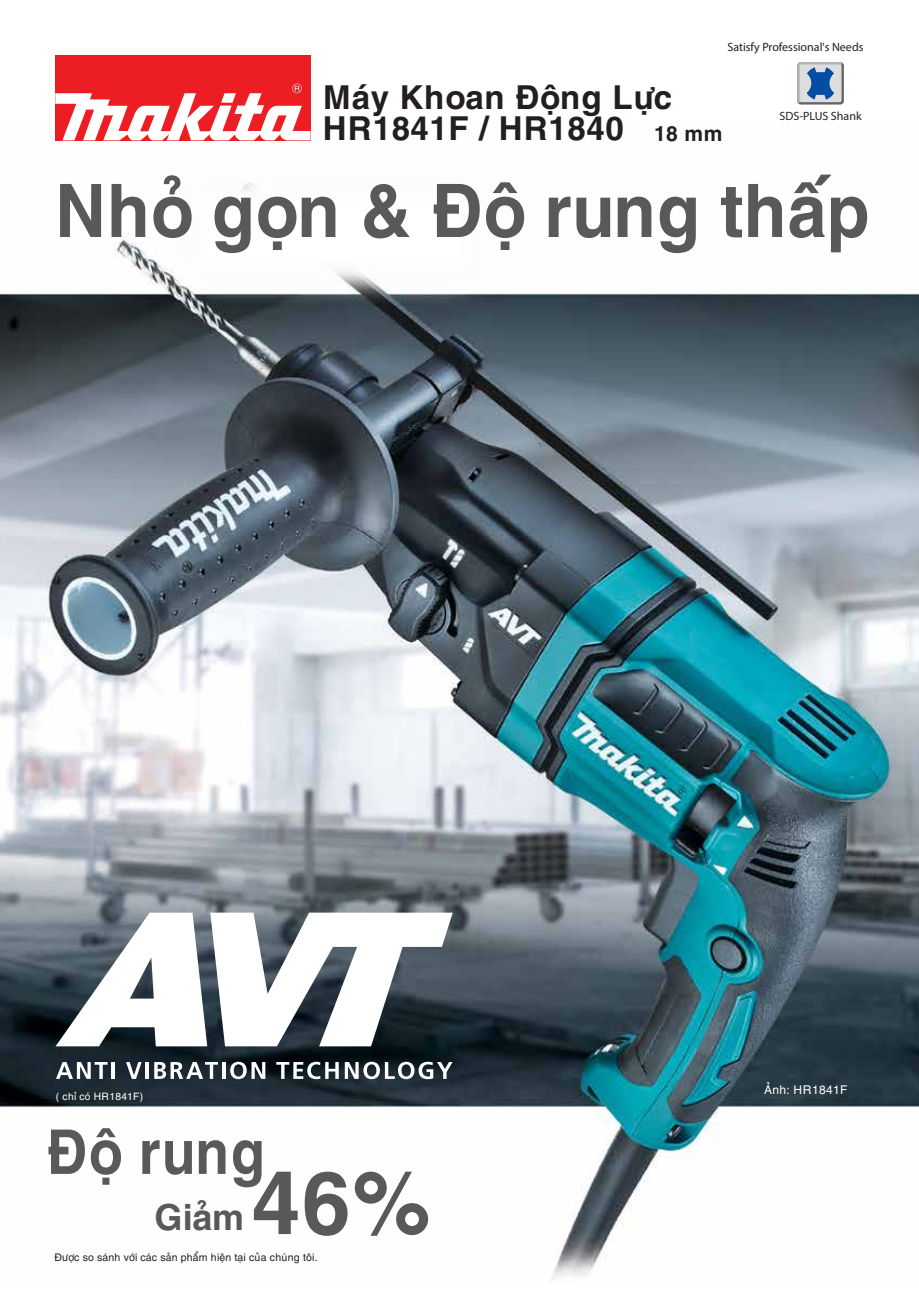
<style>
.page{position:relative;width:919px;height:1289px;background:#fff}
.page>*{position:absolute;margin:0;border:0;box-sizing:border-box;transform-origin:0 0}
.t1{font:700 87.9px "UTM Helve";color:#58595b}
.t2{font:700 73.8px "UTM Helve";letter-spacing:-.015em;color:#58595b;scale:.95 1}
.t3{font:700 61.65px "UTM Helve";color:#58595b;scale:.9 1}
.t4{font:700 35.85px "UTM Helve";color:#58595b}
.t5{font:700 33px "UTM Helve";color:#231f20}
.t6{font:12px "Myriad Pro";color:#231f20}
.t7{font:12px "UTM Helve";color:#fff}
.t8{font:10.5px "UTM Helve";letter-spacing:-.01em;color:#231f20}
.t9{font:10.2px "UTM Helve";color:#fff}
.s1{font-size:21px}
</style>
<div class="page">
<img style="left:0;top:121px;width:918px;height:1159px">
<div style="left:797px;top:62px;width:46px;height:42px;background:#636466;border-radius:4px"></div>
<svg style="left:797px;top:62px;width:45px;height:41px;background:#8ea7c2"></svg>
<div style="left:55px;top:55px;width:255px;height:85px;background:#ed1d24"></div>
<svg style="left:55px;top:84px;width:255px;height:56px"></svg>
<img style="left:153px;top:152px;width:355px;height:158px">
<img style="left:176px;top:175px;width:309px;height:112px">
<div style="left:201px;top:201px;width:259px;height:61px;background:#fff"></div>
<svg style="left:56px;top:912px;width:396px;height:134px"></svg>
<svg style="left:56px;top:1062px;width:52px;height:16px"></svg>
<hr style="left:111px;top:1062px;width:4px;height:16px;background:#fff">
<svg style="left:126px;top:1062px;width:16px;height:16px"></svg>
<hr style="left:145px;top:1062px;width:4px;height:16px;background:#fff">
<svg style="left:154px;top:1061px;width:64px;height:17px"></svg>
<hr style="left:222px;top:1062px;width:3px;height:16px;background:#fff">
<svg style="left:230px;top:1061px;width:35px;height:18px"></svg>
<svg style="left:276px;top:1061px;width:63px;height:18px"></svg>
<svg style="left:345px;top:1061px;width:107px;height:18px"></svg>
<p class="t6" style="left:727px;top:40px;width:138px">Satisfy Professional's Needs</p>
<h3 class="t5" style="left:323px;top:70px;width:351px">Máy Khoan Động Lực</h3>
<h3 class="t5" style="left:323px;top:101px;width:402px">HR1841F / HR1840 <span class="s1">18 mm</span></h3>
<p class="t6" style="left:779px;top:109px;width:84px">SDS-PLUS Shank</p>
<h2 class="t2" style="left:55px;top:149px;width:860px">Nhỏ gọn &amp; Độ rung thấp</h2>
<p class="t9" style="left:56px;top:1088px;width:89px">( chỉ có HR1841F)</p>
<h3 class="t3" style="left:47px;top:1100px;width:245px">Độ rung</h3>
<h1 class="t1" style="left:251px;top:1129px;width:184px">46%</h1>
<h3 class="t4" style="left:155px;top:1187px;width:92px">Giảm</h3>
<p class="t8" style="left:54px;top:1248px;width:265px">Được so sánh với các sản phẩm hiện tại của chúng tôi.</p>
<p class="t7" style="left:764px;top:1080px;width:85px">Ảnh: HR1841F</p>
</div>
